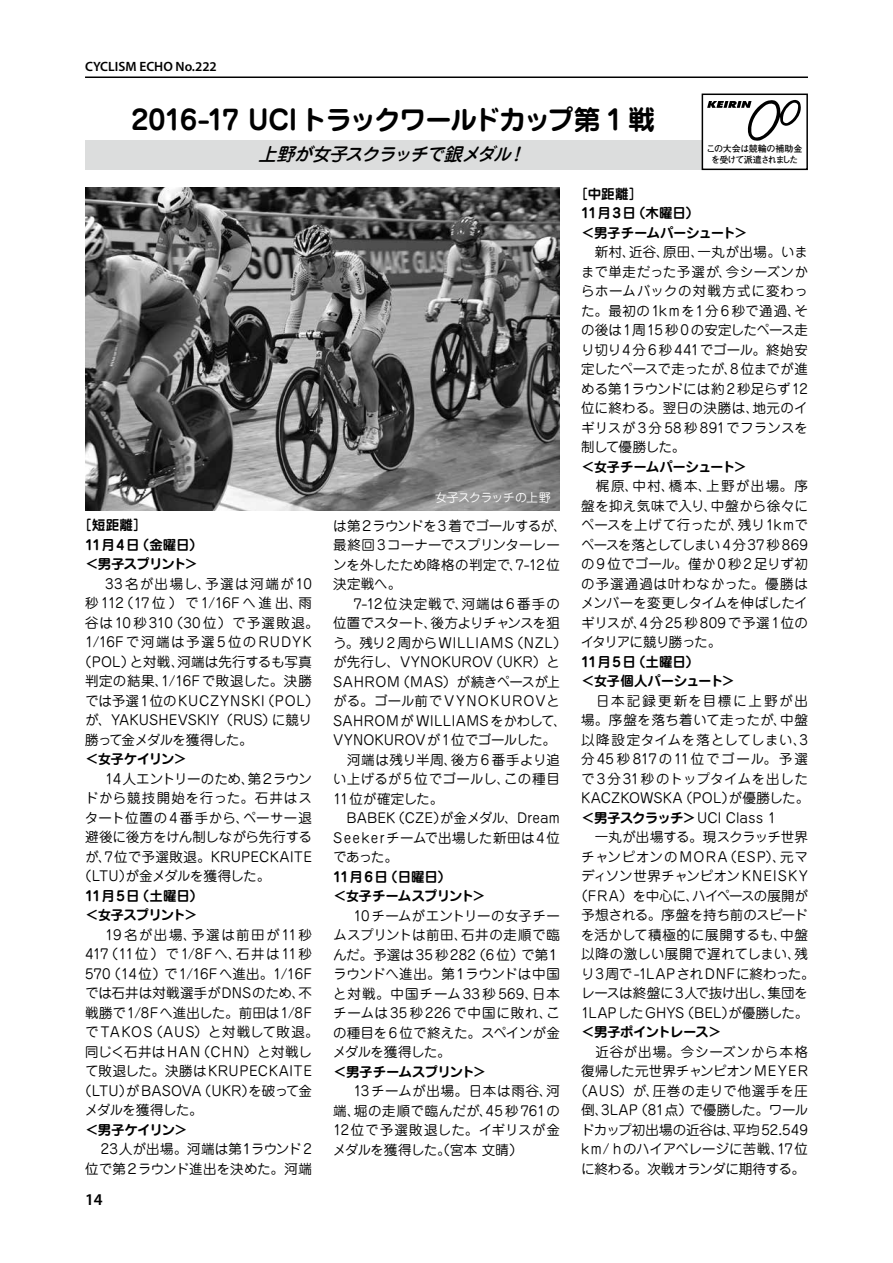
<style>
.page{position:relative;width:893px;height:1263px;background:#fff}
.page>*{position:absolute;margin:0;border:0;box-sizing:border-box;transform-origin:0 0}
.t1{font:700 27px "Jun 501 Pro";letter-spacing:-.075em;color:#000}
.t2{font:italic 500 18px "Jun 34 Pro";color:#000}
.t3{font:600 16.5px "Myriad Pro";color:#000}
.t4{font:13.5px/19.5px "Jun 201 Pro";letter-spacing:.015em;color:#000;text-align:justify}
.t5{font:700 13.5px/19.5px "Jun 501 Pro";letter-spacing:-.01em;color:#000}
.t6{font:700 13.5px/19.5px "Jun 501 Pro";letter-spacing:-.035em;color:#000}
.t7{font:13.5px "Jun 201 Pro";letter-spacing:.105em;color:#000}
.t8{font:700 13.5px/19.5px "Jun 501 Pro";letter-spacing:-.015em;color:#000}
.t9{font:13.5px "Jun 201 Pro";letter-spacing:-.04em;color:#000}
.t10{font:13.5px "Jun 201 Pro";letter-spacing:-.005em;color:#000}
.t11{font:13.5px "Jun 201 Pro";letter-spacing:.055em;color:#000}
.t12{font:13.5px "Jun 201 Pro";letter-spacing:-.055em;color:#000}
.t13{font:13.5px "Jun 201 Pro";letter-spacing:.035em;color:#000}
.t14{font:13.5px "Jun 201 Pro";letter-spacing:.09em;color:#000}
.t15{font:13.5px "Jun 201 Pro";letter-spacing:.04em;color:#000}
.t16{font:13.5px "Jun 201 Pro";letter-spacing:.06em;color:#000}
.t17{font:700 13.5px "Jun 501 Pro";letter-spacing:-.065em;color:#000}
.t18{font:13.5px "Jun 201 Pro";letter-spacing:-.035em;color:#000}
.t19{font:600 13.5px "Myriad Pro";color:#000}
.t20{font:13.5px "Jun 201 Pro";letter-spacing:-.015em;color:#000}
.t21{font:13.5px "Jun 201 Pro";letter-spacing:.115em;color:#000}
.t22{font:13.5px "Jun 201 Pro";letter-spacing:.065em;color:#000}
.t23{font:13.5px "Jun 201 Pro";letter-spacing:-.02em;color:#000}
.t24{font:700 13.5px "Jun 501 Pro";letter-spacing:-.055em;color:#000}
.t25{font:12px "Jun 201 Pro";letter-spacing:-.06em;color:#fff}
.t26{font:700 9px/10.5px "Futo Go B101 Pro";letter-spacing:-.07em;color:#000;text-align:center}
.s1{font-family:"Jun 201 Pro";font-weight:400}
</style>
<div class="page">
<hr style="left:85px;top:77px;width:723px;height:1px;background:#000">
<div style="left:85px;top:140px;width:617px;height:30px;background:#dcdddd"></div>
<div style="left:702px;top:94px;width:106px;height:76px;border:2px solid #000"></div>
<svg style="left:707px;top:100px;width:94px;height:41px"></svg>
<img style="left:85px;top:187px;width:475px;height:323px">
<p class="t19" style="left:85px;top:58px;width:133px">CYCLISM ECHO No.222</p>
<h1 class="t1" style="left:131px;top:98px;width:525px">2016-17 UCI トラックワールドカップ第 1 戦</h1>
<h2 class="t2" style="left:258px;top:140px;width:275px">上野が女子スクラッチで銀メダル！</h2>
<p class="t26" style="left:707px;top:143px;width:97px">この大会は競輪の補助金を受けて派遣されました</p>
<p class="t5" style="left:581px;top:183px;width:168px;text-indent:-7px">［中距離］<br>11月3日（木曜日）<br>＜男子チームパーシュート＞</p>
<p class="t4" style="left:581px;top:241px;width:228px">　新村、近谷、原田、一丸が出場。いままで単走だった予選が、今シーズンからホームバックの対戦方式に変わった。最初の1kmを1分 6 秒で通過、その後は1周15秒0の安定したペース走り切り4分 6秒441でゴール。終始安定したペースで走ったが、8 位までが進める第１ラウンドには約 2 秒足らず12位に終わる。翌日の決勝は、地元のイギリスが 3分 58 秒891でフランスを制して優勝した。</p>
<p class="t6" style="left:581px;top:456px;width:167px">＜女子チームパーシュート＞</p>
<p class="t4" style="left:581px;top:475px;width:228px">　梶原、中村、橋本、上野が出場。序盤を抑え気味で入り、中盤から徐々にペースを上げて行ったが、残り1kmでペースを落としてしまい4分37秒869の9 位でゴール。僅か 0秒2足りず初の予選通過は叶わなかった。優勝はメンバーを変更しタイムを伸ばしたイギリスが、4分25秒809で予選1位のイタリアに競り勝った。</p>
<p class="t5" style="left:581px;top:651px;width:155px">11月5日（土曜日）<br>＜女子個人パーシュート＞</p>
<p class="t4" style="left:581px;top:689px;width:230px">　日本記録更新を目標に上野が出場。序盤を落ち着いて走ったが、中盤以降設定タイムを落としてしまい、3分45秒817の11位でゴール。予選で3分31秒のトップタイムを出したKACZKOWSKA（POL）が優勝した。</p>
<p class="t17" style="left:581px;top:807px;width:197px">＜男子スクラッチ＞<span class="s1">UCI Class 1</span></p>
<p class="t4" style="left:574px;top:826px;width:242px;text-align:center">　一丸が出場する。現スクラッチ世界チャンピオンのMORA（ESP）、元マディソン世界チャンピオンKNEISKY（FRA）を中心に、ハイペースの展開が予想される。序盤を持ち前のスピードを活かして積極的に展開するも、中盤以降の激しい展開で遅れてしまい、残り3周で-1LAPされDNFに終わった。レースは終盤に3人で抜け出し、集団を<br>1LAPしたGHYS（BEL）が優勝した。</p>
<p class="t24" style="left:581px;top:1021px;width:142px">＜男子ポイントレース＞</p>
<p class="t4" style="left:574px;top:1040px;width:235px;text-align:center">　近谷が出場。今シーズンから本格復帰した元世界チャンピオンMEYER（AUS）が、圧巻の走りで他選手を圧倒、3LAP（81点）で優勝した。ワールドカップ初出場の近谷は、平均52.549 km/ｈのハイアベレージに苦戦、17位に終わる。次戦オランダに期待する。</p>
<p class="t25" style="left:435px;top:488px;width:117px">女子スクラッチの上野</p>
<p class="t4" style="left:333px;top:514px;width:235px;text-align:left">は第２ラウンドを3 着でゴールするが、最終回3コーナーでスプリンターレーンを外したため降格の判定で、7-12位決定戦へ。<br>　 7-12位決定戦で、河端は6 番手の位置でスタート、後方よりチャンスを狙う。残り2周からWILLIAMS（NZL）が先行し、VYNOKUROV（UKR）と<br>SAHROM（MAS）が続きペースが上がる。ゴール前でVYNOKUROVと<br>SAHROMが WILLIAMSをかわして、<br>VYNOKUROVが1位でゴールした。　河端は残り半周、後方6 番手より追い上げるが 5 位でゴールし、この種目<br>11位が確定した。<br>　BABEK（CZE）が金メダル、Dream<br>Seekerチームで出場した新田は4位であった。</p>
<p class="t5" style="left:333px;top:865px;width:154px">11月6日（日曜日）<br>＜女子チームスプリント＞</p>
<p class="t4" style="left:333px;top:904px;width:228px">　 10チームがエントリーの女子チームスプリントは前田、石井の走順で臨んだ。予選は35秒282（6位）で第１ラウンドへ進出。第１ラウンドは中国と対戦。中国チーム33 秒569、日本チームは35 秒226で中国に敗れ、この種目を6 位で終えた。スペインが金メダルを獲得した。</p>
<p class="t6" style="left:333px;top:1060px;width:155px">＜男子チームスプリント＞</p>
<p class="t4" style="left:333px;top:1080px;width:228px">　 13チームが出場。日本は雨谷、河端、堀の走順で臨んだが、45秒761の12位で予選敗退した。イギリスが金メダルを獲得した。（宮本 文晴）</p>
<p class="t8" style="left:85px;top:514px;width:119px;text-indent:-7px">［短距離］<br>11月4日（金曜日）＜男子スプリント＞</p>
<p class="t7" style="left:85px;top:573px;width:228px">　 33名が出場し、予選は河端が10</p>
<p class="t12" style="left:85px;top:592px;width:228px">秒 112（17 位）で 1/16F へ進出、雨</p>
<p class="t14" style="left:85px;top:612px;width:235px">谷は10秒310（30位）で予選敗退。</p>
<p class="t7" style="left:85px;top:631px;width:228px">1/16Fで河端は予選5位のRUDYK</p>
<p class="t4" style="left:78px;top:650px;width:235px">（POL）と対戦、河端は先行するも写真</p>
<p class="t15" style="left:85px;top:670px;width:228px">判定の結果、1/16Fで敗退した。決勝</p>
<p class="t11" style="left:85px;top:690px;width:235px">では予選1位のKUCZYNSKI（POL）</p>
<p class="t4" style="left:85px;top:709px;width:228px">が、YAKUSHEVSKIY（RUS）に競り</p>
<p class="t9" style="left:85px;top:729px;width:169px">勝って金メダルを獲得した。</p>
<p class="t6" style="left:85px;top:748px;width:104px">＜女子ケイリン＞</p>
<p class="t18" style="left:85px;top:768px;width:228px">　 14人エントリーのため、第２ラウン</p>
<p class="t22" style="left:85px;top:787px;width:228px">ドから競技開始を行った。石井はス</p>
<p class="t4" style="left:85px;top:806px;width:228px">タート位置の4番手から、ペーサー退</p>
<p class="t20" style="left:85px;top:826px;width:228px">避後に後方をけん制しながら先行する</p>
<p class="t4" style="left:85px;top:845px;width:228px">が、7位で予選敗退。KRUPECKAITE</p>
<p class="t23" style="left:78px;top:865px;width:193px">（LTU）が金メダルを獲得した。</p>
<p class="t6" style="left:85px;top:885px;width:119px">11月5日（土曜日）＜女子スプリント＞</p>
<p class="t21" style="left:85px;top:924px;width:228px">　 19名が出場、予選は前田が11秒</p>
<p class="t7" style="left:85px;top:943px;width:228px">417（11位）で1/8F へ、石井は11秒</p>
<p class="t4" style="left:85px;top:962px;width:228px">570（14位）で1/16Fへ進出。1/16F</p>
<p class="t4" style="left:85px;top:982px;width:228px">では石井は対戦選手がDNSのため、不</p>
<p class="t4" style="left:85px;top:1001px;width:228px">戦勝で1/8Fへ進出した。前田は1/8F</p>
<p class="t16" style="left:85px;top:1021px;width:235px">でTAKOS（AUS）と対戦して敗退。</p>
<p class="t4" style="left:85px;top:1040px;width:228px">同じく石井はHAN（CHN）と対戦し</p>
<p class="t13" style="left:85px;top:1060px;width:228px">て敗退した。決勝はKRUPECKAITE</p>
<p class="t10" style="left:78px;top:1080px;width:235px">（LTU）がBASOVA（UKR）を破って金</p>
<p class="t9" style="left:85px;top:1099px;width:119px">メダルを獲得した。</p>
<p class="t6" style="left:85px;top:1118px;width:104px">＜男子ケイリン＞</p>
<p class="t4" style="left:85px;top:1138px;width:228px">　 23人が出場。河端は第１ラウンド2位で第２ラウンド進出を決めた。河端</p>
<p class="t3" style="left:85px;top:1188px;width:19px">14</p>
</div>
